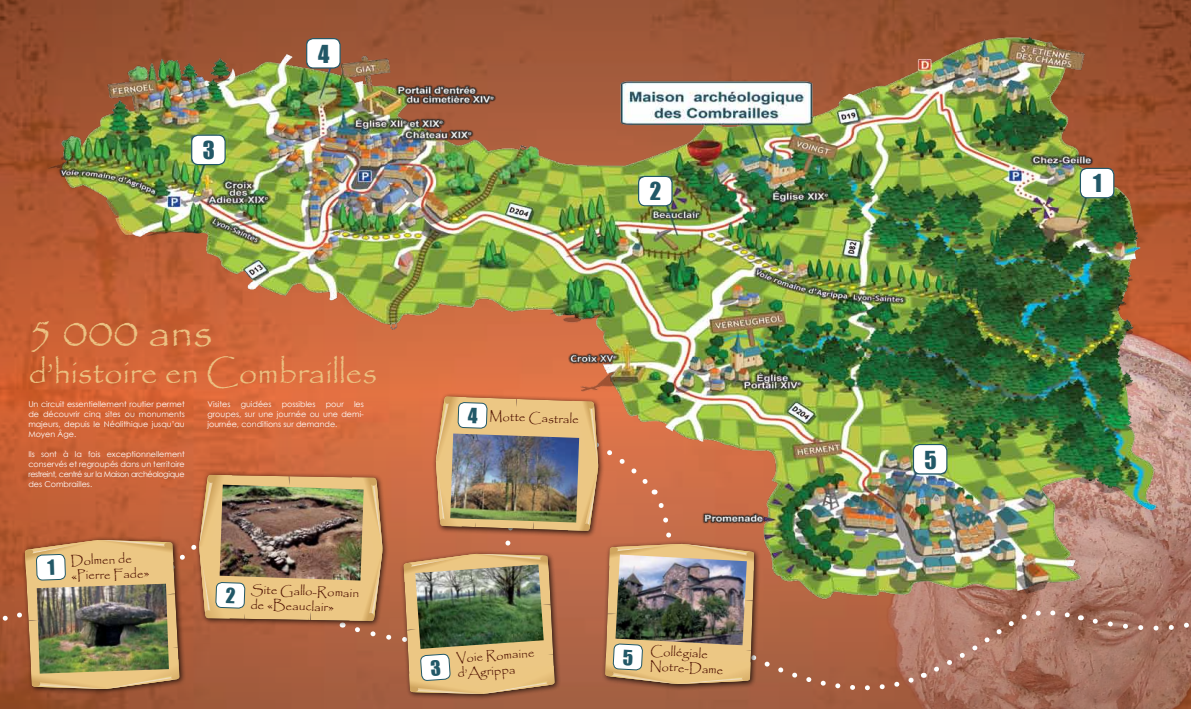
<style>
.page{position:relative;width:1191px;height:709px;background:#fff}
.page>*{position:absolute;margin:0;border:0;box-sizing:border-box;transform-origin:0 0}
.t1{font:44px "Papyrus";color:#ebc182}
.t2{font:33px "Papyrus";color:#ebc182}
.t3{font:22.7px "Impact";color:#225867}
.t4{font:13px/15px "Papyrus";color:#4e1000}
.t5{font:8px/10px "Century Gothic";color:#fff;text-align:justify}
.s1{font-family:"Impact";font-size:19.3px;color:#225867}
</style>
<div class="page">
<svg style="left:0;top:0;width:1191px;height:276px;background:#954f2f"></svg>
<img style="left:1081px;top:276px;width:110px;height:433px">
<img style="left:0;top:11px;width:1174px;height:598px">
<svg style="left:1089px;top:600px;width:102px;height:33px;background:#a37161"></svg>
<div style="left:1080px;top:168px;width:33px;height:30px;background:#fff;border-radius:7px"></div>
<div style="left:1079px;top:168px;width:35px;height:30px;border:1px solid #225867;border-radius:7px"></div>
<div style="left:192px;top:135px;width:33px;height:30px;background:#fff;border-radius:7px"></div>
<div style="left:191px;top:135px;width:35px;height:30px;border:1px solid #225867;border-radius:7px"></div>
<div style="left:307px;top:39px;width:33px;height:29px;background:#fff;border-radius:7px"></div>
<div style="left:306px;top:38px;width:35px;height:31px;border:1px solid #225867;border-radius:7px"></div>
<div style="left:638px;top:176px;width:34px;height:30px;background:#fff;border-radius:7px"></div>
<div style="left:638px;top:176px;width:34px;height:30px;border:1px solid #225867;border-radius:7px"></div>
<img style="left:0;top:351px;width:1081px;height:358px">
<h3 class="t3" style="left:203px;top:133px;width:14px">3</h3>
<h3 class="t3" style="left:318px;top:36px;width:13px">4</h3>
<h1 class="t1" style="left:28px;top:305px;width:186px">5 000 ans</h1>
<h2 class="t2" style="left:28px;top:352px;width:350px">d’histoire en Combrailles</h2>
<p class="t5" style="left:28px;top:399px;width:158px">Un circuit essentiellement routier permet de découvrir cinq sites ou monuments majeurs, depuis le Néolithique jusqu’au Moyen Âge.</p>
<p class="t5" style="left:28px;top:449px;width:158px">Ils sont à la fois exceptionnellement conservés et regroupés dans un territoire restreint, centré sur la Maison archéologique des Combrailles.</p>
<p class="t5" style="left:207px;top:399px;width:24px">Visites</p>
<p class="t5" style="left:241px;top:399px;width:32px">guidées</p>
<p class="t5" style="left:282px;top:399px;width:35px">possibles</p>
<p class="t5" style="left:326px;top:399px;width:19px">pour</p>
<p class="t5" style="left:207px;top:399px;width:158px;text-indent:146px">les groupes, sur une journée ou une demi&shy;journée, conditions sur demande.</p>
<h3 class="t4" style="left:70px;top:553px;width:80px;rotate:-2deg">Dolmen de «Pierre Fade»</h3>
<h3 class="t4" style="left:251px;top:581px;width:110px;rotate:2deg">Site Gallo-Romain de «Beauclair»</h3>
<h3 class="t3" style="left:650px;top:174px;width:13px">2</h3>
<h3 class="t4" style="left:468px;top:408px;width:112px;rotate:2deg"><span class="s1">4</span> Motte Castrale</h3>
<h3 class="t4" style="left:456px;top:650px;width:80px;rotate:-4deg">Voie Romaine d’Agrippa</h3>
<h3 class="t4" style="left:651px;top:643px;width:76px;rotate:3deg">Collégiale<br>Notre-Dame</h3>
<h3 class="t3" style="left:924px;top:442px;width:14px">5</h3>
<h3 class="t3" style="left:1093px;top:166px;width:10px">1</h3>
</div>
